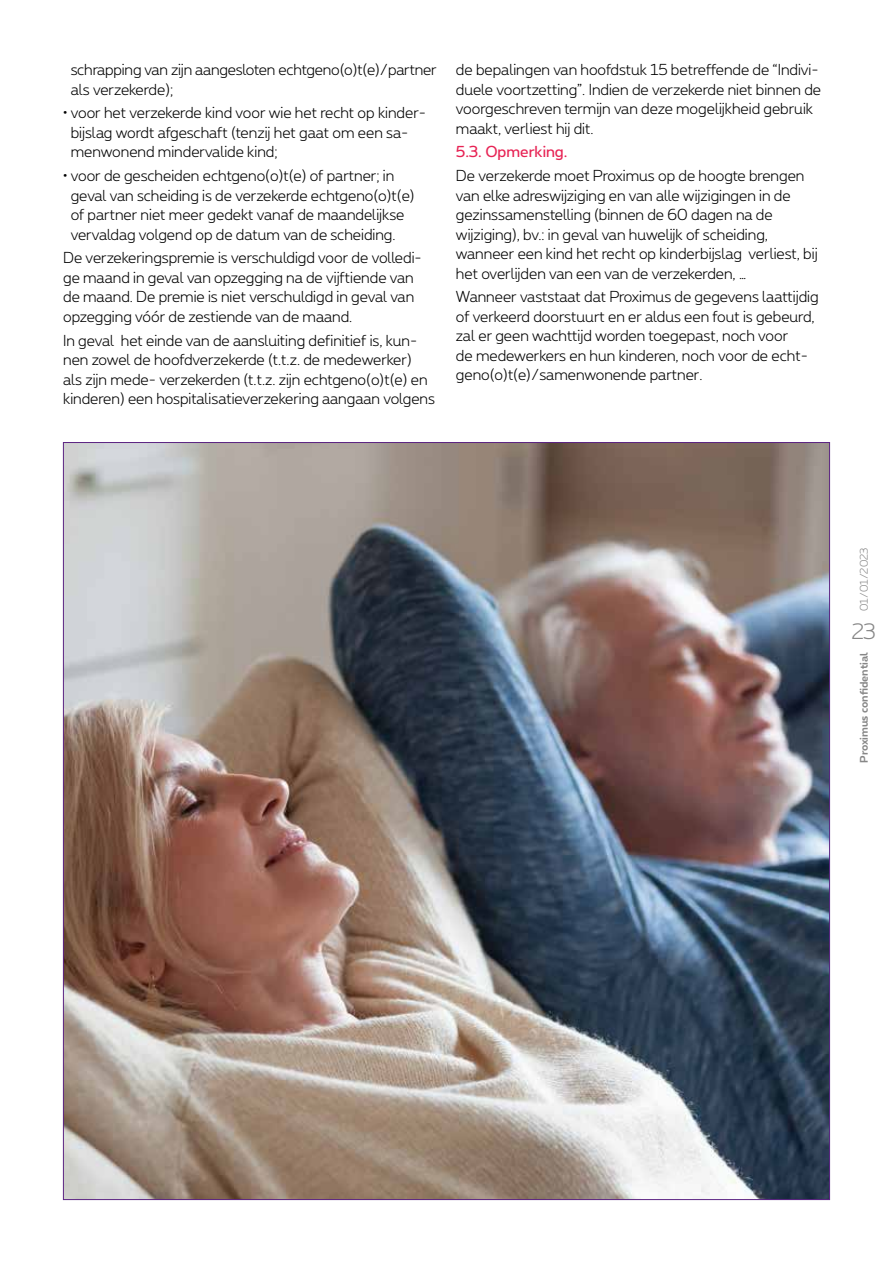
<style>
.page{position:relative;width:893px;height:1263px;background:#fff}
.page>*{position:absolute;margin:0;border:0;box-sizing:border-box;transform-origin:0 0}
.t1{font:300 21px "Proximus";color:#878787}
.t2{font:300 15px/19.5px "Proximus";color:#000}
.t3{font:15px "Proximus";color:#e72354}
.t4{font:700 10.5px "Proximus";color:#878787}
.t5{font:300 10.5px "Proximus";color:#878787}
</style>
<div class="page">
<img style="left:65px;top:444px;width:763px;height:754px">
<p class="t2" style="left:71px;top:59px;width:368px">schrapping van zijn aangesloten echtgeno(o)t(e)/partner als verzekerde);</p>
<p class="t2" style="left:71px;top:102px;width:357px;text-indent:-8px">• voor het verzekerde kind voor wie het recht op kinder&shy;bijslag wordt afgeschaft (tenzij het gaat om een sa&shy;menwonend mindervalide kind;</p>
<p class="t2" style="left:71px;top:165px;width:345px;text-indent:-8px">• voor de gescheiden echtgeno(o)t(e) of partner; in geval van scheiding is de verzekerde echtgeno(o)t(e) of partner niet meer gedekt vanaf de maandelijkse vervaldag volgend op de datum van de scheiding.</p>
<p class="t2" style="left:63px;top:247px;width:360px">De verzekeringspremie is verschuldigd voor de volledi&shy;ge maand in geval van opzegging na de vijftiende van de maand. De premie is niet verschuldigd in geval van opzegging vóór de zestiende van de maand.</p>
<p class="t2" style="left:63px;top:330px;width:373px">In geval het einde van de aansluiting definitief is, kun&shy;nen zowel de hoofdverzekerde (t.t.z. de medewerker)<br>als zijn mede- verzekerden (t.t.z. zijn echtgeno(o)t(e) en kinderen) een hospitalisatieverzekering aangaan volgens</p>
<p class="t2" style="left:456px;top:59px;width:367px">de bepalingen van hoofdstuk 15 betreffende de “Indivi&shy;duele voortzetting”. Indien de verzekerde niet binnen de voorgeschreven termijn van deze mogelijkheid gebruik maakt, verliest hij dit.</p>
<p class="t3" style="left:456px;top:141px;width:113px">5.3. Opmerking.</p>
<p class="t2" style="left:456px;top:165px;width:363px">De verzekerde moet Proximus op de hoogte brengen van elke adreswijziging en van alle wijzigingen in de gezinssamenstelling (binnen de 60 dagen na de wijziging), bv.: in geval van huwelijk of scheiding, wanneer een kind het recht op kinderbijslag verliest, bij het overlijden van een van de verzekerden, …</p>
<p class="t2" style="left:456px;top:286px;width:364px">Wanneer vaststaat dat Proximus de gegevens laattijdig of verkeerd doorstuurt en er aldus een fout is gebeurd, zal er geen wachttijd worden toegepast, noch voor<br>de medewerkers en hun kinderen, noch voor de echt&shy;geno(o)t(e)/samenwonende partner.</p>
<p class="t5" style="left:857px;top:611px;width:65px;rotate:-90deg">01/01/2023</p>
<h1 class="t1" style="left:852px;top:617px;width:25px">23</h1>
<p class="t4" style="left:856px;top:763px;width:112px;rotate:-90deg">Proximus confidential</p>
</div>
